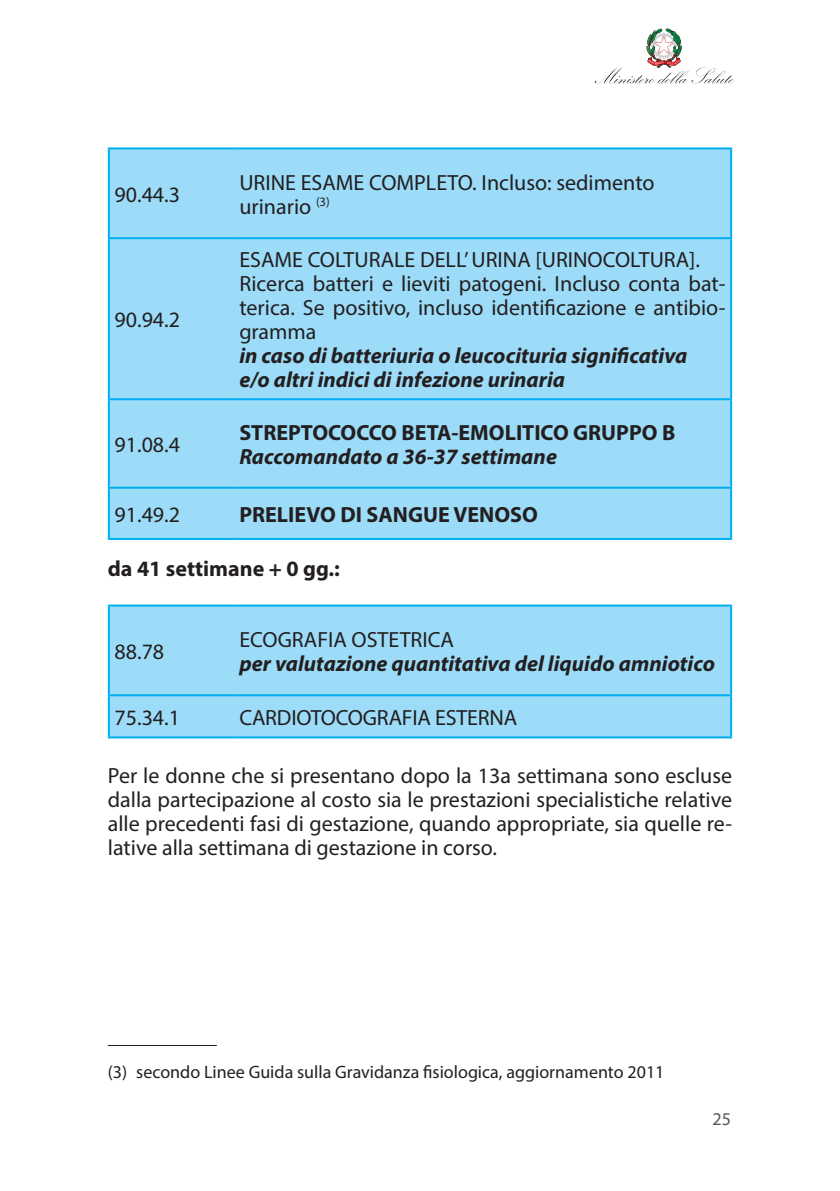
<style>
.page{position:relative;width:840px;height:1191px;background:#fff}
.page>*{position:absolute;margin:0;border:0;box-sizing:border-box;transform-origin:0 0}
.t1{font:22px/24px "Myriad Pro";color:#231f20}
.t2{font:italic 700 22px/24px "Myriad Pro";color:#231f20}
.t3{font:700 22px "Myriad Pro";color:#231f20}
.t4{font:18px "Myriad Pro";color:#231f20}
.t5{font:18px "Myriad Pro";color:#57585a}
</style>
<div class="page">
<svg style="left:594px;top:28px;width:139px;height:56px"></svg>
<div style="left:110px;top:149px;width:619px;height:389px;background:#9cdcf8"></div>
<hr style="left:108px;top:149px;width:2px;height:88px;background:#00aeef">
<hr style="left:729px;top:149px;width:2px;height:88px;background:#00aeef">
<hr style="left:108px;top:239px;width:2px;height:159px;background:#00aeef">
<hr style="left:729px;top:239px;width:2px;height:159px;background:#00aeef">
<hr style="left:108px;top:398px;width:125px;height:2px;background:#00aeef">
<hr style="left:108px;top:400px;width:2px;height:87px;background:#00aeef">
<hr style="left:233px;top:398px;width:498px;height:2px;background:#00aeef">
<hr style="left:729px;top:400px;width:2px;height:87px;background:#00aeef">
<hr style="left:108px;top:487px;width:125px;height:2px;background:#00aeef">
<hr style="left:108px;top:489px;width:2px;height:49px;background:#00aeef">
<hr style="left:233px;top:487px;width:498px;height:2px;background:#00aeef">
<hr style="left:729px;top:489px;width:2px;height:49px;background:#00aeef">
<hr style="left:108px;top:538px;width:125px;height:2px;background:#00aeef">
<hr style="left:233px;top:538px;width:498px;height:2px;background:#00aeef">
<hr style="left:108px;top:147px;width:125px;height:2px;background:#00aeef">
<hr style="left:233px;top:147px;width:498px;height:2px;background:#00aeef">
<hr style="left:108px;top:237px;width:125px;height:2px;background:#00aeef">
<hr style="left:233px;top:237px;width:498px;height:2px;background:#00aeef">
<hr style="left:108px;top:1045px;width:109px;height:1px;background:#231f20">
<div style="left:110px;top:606px;width:619px;height:130px;background:#9cdcf8"></div>
<hr style="left:108px;top:606px;width:2px;height:88px;background:#00aeef">
<hr style="left:729px;top:606px;width:2px;height:88px;background:#00aeef">
<hr style="left:108px;top:696px;width:2px;height:40px;background:#00aeef">
<hr style="left:729px;top:696px;width:2px;height:40px;background:#00aeef">
<hr style="left:108px;top:736px;width:125px;height:2px;background:#00aeef">
<hr style="left:233px;top:736px;width:498px;height:2px;background:#00aeef">
<hr style="left:108px;top:604px;width:125px;height:2px;background:#00aeef">
<hr style="left:233px;top:604px;width:498px;height:2px;background:#00aeef">
<hr style="left:108px;top:694px;width:125px;height:2px;background:#00aeef">
<hr style="left:233px;top:694px;width:498px;height:2px;background:#00aeef">
<p class="t1" style="left:114px;top:182px;width:67px">90.44.3</p>
<p class="t1" style="left:114px;top:307px;width:67px">90.94.2</p>
<p class="t1" style="left:114px;top:432px;width:67px">91.08.4</p>
<p class="t1" style="left:239px;top:170px;width:12px">URINE</p>
<p class="t1" style="left:300px;top:170px;width:14px">ESAME</p>
<p class="t1" style="left:369px;top:170px;width:27px">COMPLETO</p>
<p class="t1" style="left:472px;top:170px;width:184px">. I ncluso: sedimento</p>
<p class="t1" style="left:239px;top:194px;width:92px">urinario <sup>(3)</sup></p>
<p class="t1" style="left:239px;top:247px;width:487px;text-indent:449px">].<br>Ricerca batteri e lieviti patogeni. I ncluso conta bat&shy;terica. Se positivo, incluso identificazione e antibio&shy;gramma</p>
<p class="t2" style="left:239px;top:343px;width:449px">in caso di batteriuria o leucocituria significativa e/o altri indici di infezione urinaria</p>
<p class="t1" style="left:239px;top:247px;width:14px">ESAME</p>
<p class="t1" style="left:307px;top:247px;width:26px">COLTURALE</p>
<p class="t1" style="left:420px;top:247px;width:13px">DELL</p>
<p class="t1" style="left:464px;top:247px;width:20px">’ URINA</p>
<p class="t1" style="left:535px;top:247px;width:19px">[URINO</p>
<p class="t1" style="left:602px;top:247px;width:26px">COLTURA</p>
<p class="t3" style="left:239px;top:418px;width:437px">STREPTOCOCCO BETA-EMOLITICO GRUPPO B</p>
<p class="t2" style="left:239px;top:444px;width:319px">Raccomandato a 36-37 settimane</p>
<p class="t1" style="left:114px;top:502px;width:67px">91.49.2</p>
<p class="t3" style="left:239px;top:500px;width:300px">PRELIEVO DI SANGUE VENOSO</p>
<p class="t3" style="left:108px;top:554px;width:233px">da 41 settimane + 0 gg.:</p>
<p class="t1" style="left:114px;top:639px;width:51px">88.78</p>
<p class="t1" style="left:239px;top:627px;width:38px">ECOGRA</p>
<p class="t1" style="left:317px;top:627px;width:46px">FIA OSTETRI</p>
<p class="t1" style="left:427px;top:627px;width:27px">CA</p>
<p class="t2" style="left:239px;top:650px;width:477px">per valutazione quantitativa del liquido amniotico</p>
<p class="t1" style="left:114px;top:705px;width:67px">75.34.1</p>
<p class="t1" style="left:239px;top:705px;width:26px">CARDIOTO</p>
<p class="t1" style="left:336px;top:705px;width:27px">COGRA</p>
<p class="t1" style="left:401px;top:705px;width:46px">FIA ESTERNA</p>
<p class="t1" style="left:108px;top:763px;width:625px;text-align:justify">Per le donne che si presentano dopo la 13a settimana sono escluse dalla partecipazione al costo sia le prestazioni specialistiche relative alle precedenti fasi di gestazione, quando appropriate, sia quelle re&shy;lative alla settimana di gestazione in corso.</p>
<p class="t4" style="left:108px;top:1060px;width:558px">(3) secondo Linee Guida sulla Gravidanza fisiologica, aggiornamento 2011</p>
<p class="t5" style="left:712px;top:1108px;width:20px">25</p>
</div>
